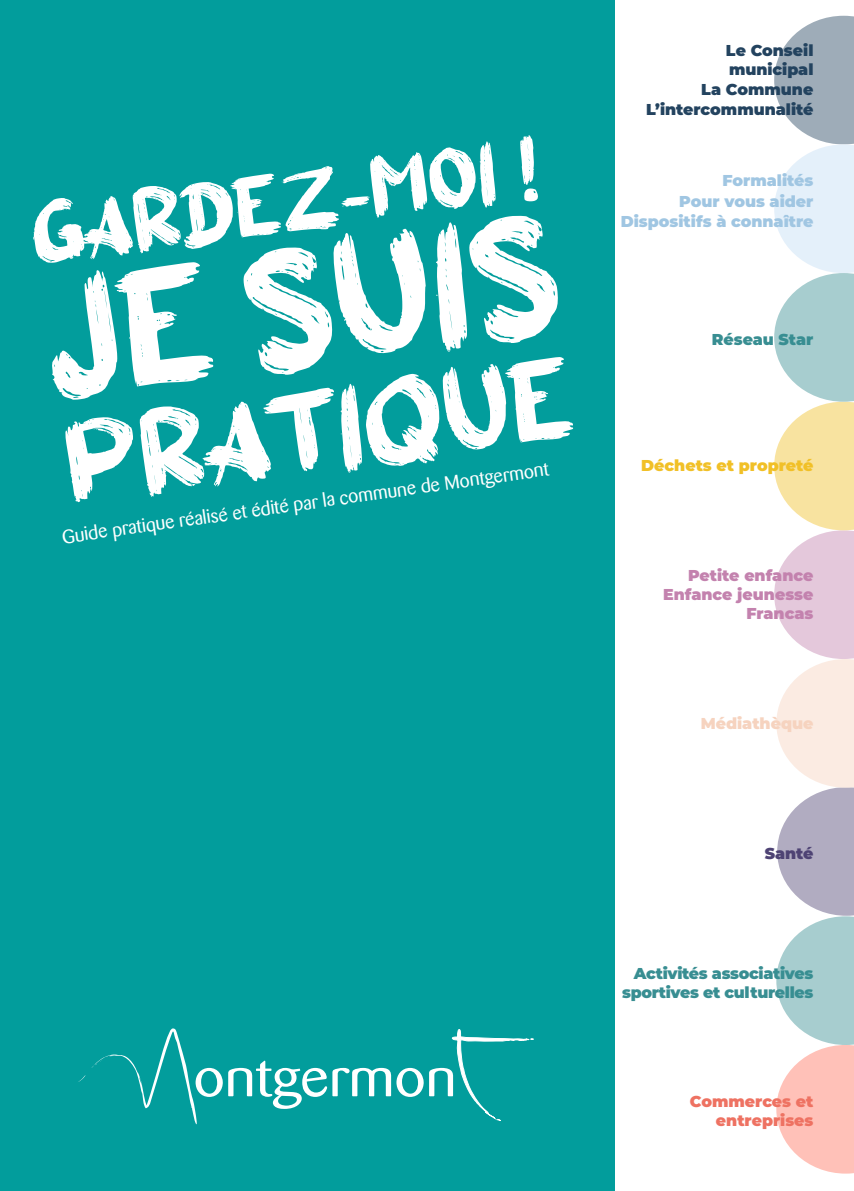
<style>
.page{position:relative;width:854px;height:1191px;background:#fff}
.page>*{position:absolute;margin:0;border:0;box-sizing:border-box;transform-origin:0 0}
.t1{font:157.5px "a Aksi Mosi";color:#fff}
.t2{font:108.33px "a Aksi Mosi";color:#fff}
.t3{font:80.67px "a Aksi Mosi";color:#fff}
.t4{font:19.25px "Barmeno";color:#fff}
.t5{font:900 15.75px/19.6px "Montserrat";color:#23435f;text-align:right}
.t6{font:900 15.75px/20.3px "Montserrat";color:#a0c6e2;text-align:right}
.t7{font:900 15.75px/18.9px "Montserrat";letter-spacing:-.02em;color:#388e92;text-align:right}
.t8{font:900 15.75px/19.1px "Montserrat";color:#c382ae;text-align:right}
.t9{font:900 15.75px/18.9px "Montserrat";color:#ee7262;text-align:right}
.t10{font:900 15.75px "Montserrat";color:#f1c027}
.t11{font:900 15.75px "Montserrat";color:#f6d3bf}
.t12{font:900 15.75px "Montserrat";color:#388e92}
.t13{font:900 15.75px "Montserrat";color:#4e4374}
</style>
<div class="page">
<svg style="left:774px;top:16px;width:79px;height:1157px"></svg>
<div style="left:0;top:0;width:614px;height:1191px;background:#029d9c"></div>
<svg style="left:429px;top:1029px;width:105px;height:91px"></svg>
<svg style="left:78px;top:1028px;width:345px;height:96px"></svg>
<h3 class="t3" style="left:27px;top:200px;width:513px;rotate:-8deg">GardeZ-moi !</h3>
<h1 class="t1" style="left:37px;top:269px;width:518px;rotate:-8deg">je suis</h1>
<h2 class="t2" style="left:57px;top:417px;width:513px;rotate:-8deg">pratique</h2>
<p class="t4" style="left:61px;top:526px;width:492px;rotate:-8deg">Guide pratique réalisé et édité par la commune de Montgermont</p>
<p class="t5" style="left:646px;top:40px;width:169px">Le Conseil municipal<br>La Commune<br>L’intercommunalité</p>
<p class="t6" style="left:620px;top:170px;width:194px">Formalités<br>Pour vous aider<br>Dispositifs à connaître</p>
<p class="t12" style="left:711px;top:327px;width:103px">Réseau Star</p>
<p class="t10" style="left:641px;top:454px;width:174px">Déchets et propreté</p>
<p class="t8" style="left:663px;top:564px;width:152px">Petite enfance<br>Enfance jeunesse<br>Francas</p>
<p class="t11" style="left:700px;top:711px;width:114px">Médiathèque</p>
<p class="t13" style="left:764px;top:841px;width:50px">Santé</p>
<p class="t7" style="left:622px;top:962px;width:193px">Activités associatives sportives et culturelles</p>
<p class="t9" style="left:689px;top:1091px;width:125px">Commerces et entreprises</p>
</div>
